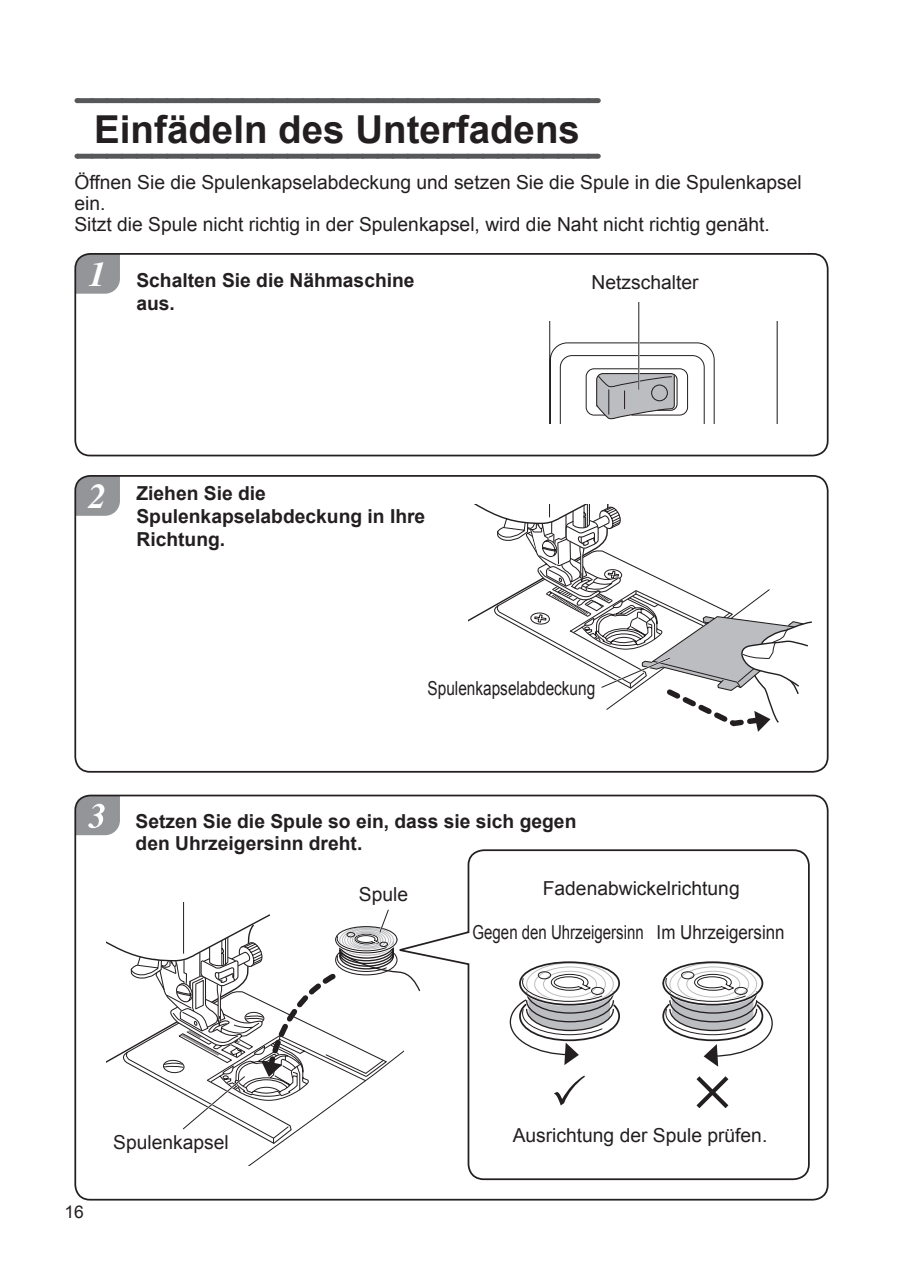
<style>
.page{position:relative;width:903px;height:1275px;background:#fff}
.page>*{position:absolute;margin:0;border:0;box-sizing:border-box;transform-origin:0 0}
.t1{font:700 38.5px "Arial";color:#231f20}
.t2{font:italic 700 35px "Times";color:#fff}
.t3{font:19.25px/21px "Arial";color:#231f20}
.t4{font:700 19.25px/22.8px "Arial";color:#231f20}
.t5{font:19.25px "Arial";color:#231f20;scale:.78 1}
.t6{font:19.25px "Arial";color:#231f20;scale:.8 1}
.t7{font:17.5px "Arial";color:#231f20}
.s1{font-family:"Times";font-style:italic;font-size:35px;color:#fff}
</style>
<div class="page">
<svg style="left:76px;top:795px;width:44px;height:40px"></svg>
<div style="left:74px;top:795px;width:754px;height:405px;border:2px solid #231f20;border-radius:15px"></div>
<svg style="left:77px;top:477px;width:43px;height:39px"></svg>
<div style="left:74px;top:475px;width:754px;height:298px;border:2px solid #231f20;border-radius:15px"></div>
<div style="left:77px;top:98px;width:520px;height:5px;background:#57585a"></div>
<svg style="left:93px;top:98px;width:497px;height:1px"></svg>
<div style="left:77px;top:154px;width:520px;height:5px;background:#57585a"></div>
<svg style="left:92px;top:158px;width:498px;height:1px"></svg>
<svg style="left:420px;top:849px;width:390px;height:331px"></svg>
<svg style="left:77px;top:255px;width:43px;height:39px"></svg>
<div style="left:74px;top:253px;width:754px;height:203px;border:2px solid #231f20;border-radius:15px"></div>
<hr style="left:777px;top:321px;width:1px;height:102px;background:#231f20">
<svg style="left:549px;top:321px;width:166px;height:102px"></svg>
<div style="left:359px;top:887px;width:79px;height:26px;background:#fff"></div>
<hr style="left:183px;top:902px;width:1px;height:52px;background:#231f20">
<svg style="left:107px;top:908px;width:313px;height:257px"></svg>
<div style="left:113px;top:1135px;width:137px;height:26px;background:#fff"></div>
<svg style="left:510px;top:961px;width:263px;height:106px"></svg>
<svg style="left:554px;top:1075px;width:31px;height:31px"></svg>
<svg style="left:696px;top:1076px;width:32px;height:32px"></svg>
<hr style="left:638px;top:302px;width:2px;height:88px;background:#fff">
<hr style="left:638px;top:302px;width:1px;height:88px;background:#231f20">
<svg style="left:468px;top:504px;width:344px;height:228px"></svg>
<h1 class="t1" style="left:94px;top:104px;width:487px">Einfädeln des Unterfadens</h1>
<p class="t3" style="left:74px;top:172px;width:729px">Öffnen Sie die Spulenkapselabdeckung und setzen Sie die Spule in die Spulenkapsel ein.<br>Sitzt die Spule nicht richtig in der Spulenkapsel, wird die Naht nicht richtig genäht.</p>
<p class="t4" style="left:136px;top:269px;width:280px;text-indent:-48px"><span class="s1">1</span> Schalten Sie die Nähmaschine aus.</p>
<p class="t3" style="left:592px;top:272px;width:108px">Netzschalter</p>
<h2 class="t2" style="left:89px;top:476px;width:19px">2</h2>
<p class="t4" style="left:136px;top:483px;width:290px">Ziehen Sie die<br>Spulenkapselabdeckung in Ihre<br>Richtung.</p>
<p class="t6" style="left:427px;top:676px;width:211px">Spulenkapselabdeckung</p>
<p class="t4" style="left:136px;top:810px;width:442px">Setzen Sie die Spule so ein, dass sie sich gegen den Uhrzeigersinn dreht.</p>
<p class="t3" style="left:543px;top:878px;width:198px">Fadenabwickelrichtung</p>
<p class="t3" style="left:359px;top:883px;width:51px">Spule</p>
<p class="t5" style="left:473px;top:919px;width:402px">Gegen den Uhrzeigersinn Im Uhrzeigersinn</p>
<p class="t7" style="left:64px;top:1201px;width:21px">16</p>
<p class="t3" style="left:113px;top:1131px;width:117px">Spulenkapsel</p>
<p class="t3" style="left:513px;top:1125px;width:256px">Ausrichtung der Spule prüfen.</p>
</div>
